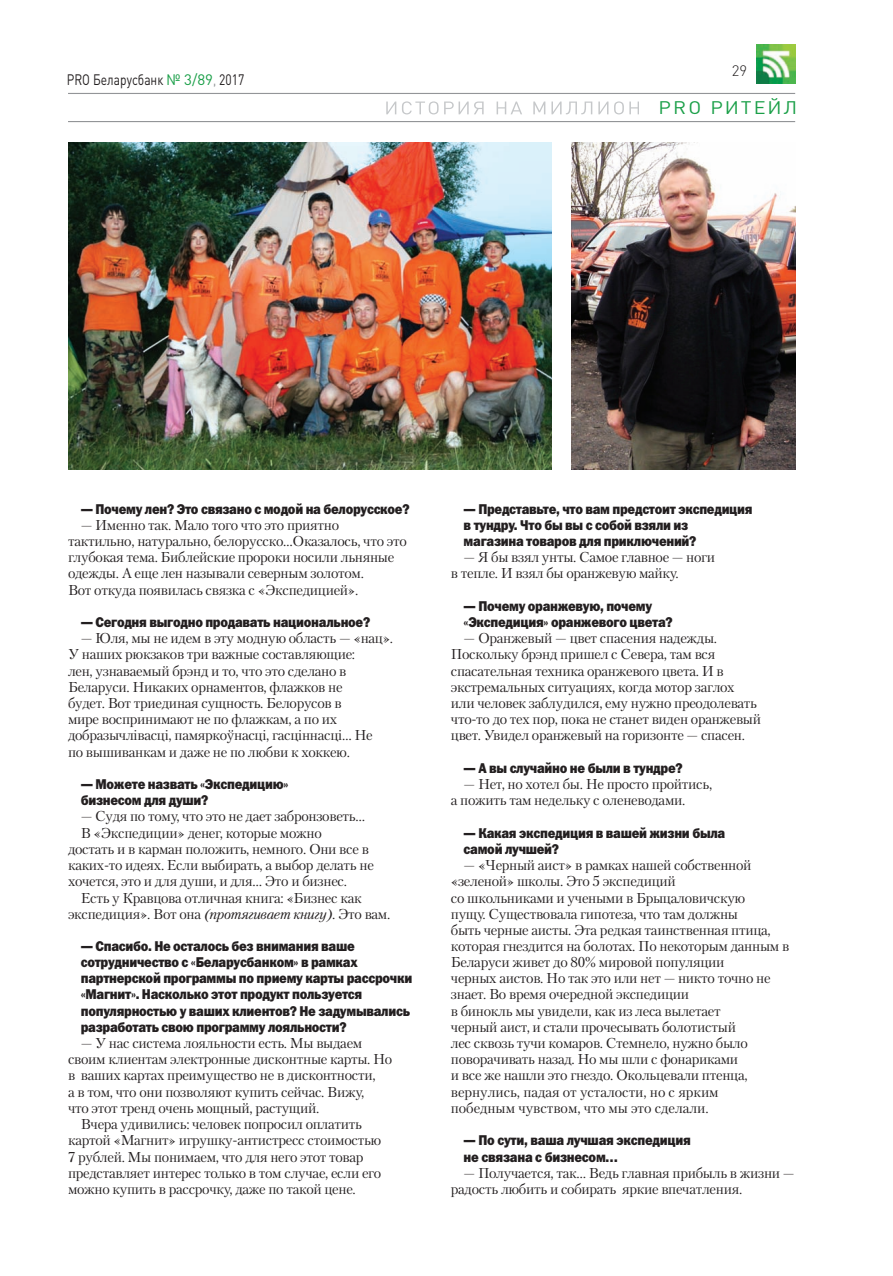
<style>
.page{position:relative;width:893px;height:1276px;background:#fff}
.page>*{position:absolute;margin:0;border:0;box-sizing:border-box;transform-origin:0 0}
.t1{font:18px "DIN Pro";letter-spacing:.105em;color:#1a9f48;scale:1.1 1}
.t2{font:15px "DIN Pro";color:#231f20;scale:.8 1}
.t3{font:300 15px "DIN Pro";color:#231f20}
.t4{font:14.25px/16.2px "Petersburg C";letter-spacing:-.02em;color:#231f20}
.t5{font:14.25px/16.2px "Franklin Gothic Heavy C";letter-spacing:-.02em;color:#231f20;scale:.9 1}
.s1{color:#1a9f48}
.s2{color:#939598}
.s3{font-style:italic}
</style>
<div class="page">
<img style="left:572px;top:143px;width:223px;height:326px">
<img style="left:68px;top:143px;width:483px;height:326px">
<img style="left:756px;top:45px;width:39px;height:39px">
<svg style="left:386px;top:101px;width:253px;height:13px"></svg>
<hr style="left:68px;top:121px;width:727px;height:1px;background:#939598">
<hr style="left:68px;top:93px;width:727px;height:1px;background:#939598">
<p class="t2" style="left:67px;top:70px;width:223px">PRO Беларусбанк <span class="s1">№ 3/89</span><span class="s2">,</span> 2017</p>
<p class="t3" style="left:732px;top:61px;width:17px">29</p>
<p class="t1" style="left:659px;top:96px;width:127px">PRO ритейЛ</p>
<p class="t5" style="left:81px;top:500px;width:367px">— Почему лен? Это связано с модой на белорусское?</p>
<p class="t4" style="left:68px;top:516px;width:340px;text-indent:13px">— Именно так. Мало того что это приятно тактильно, натурально, белорусско…Оказалось, что это глубокая тема. Библейские пророки носили льняные одежды. А еще лен называли северным золотом.<br>Вот откуда появилась связка с «Экспедицией».</p>
<p class="t5" style="left:81px;top:614px;width:323px">— Сегодня выгодно продавать национальное?</p>
<p class="t4" style="left:68px;top:630px;width:327px;text-indent:13px">— Юля, мы не идем в эту модную область — «нац».<br>У наших рюкзаков три важные составляющие:<br>лен, узнаваемый брэнд и то, что это сделано в Беларуси. Никаких орнаментов, флажков не<br>будет. Вот триединая сущность. Белорусов в<br>мире воспринимают не по флажкам, а по их добразычлівасці, памяркоўнасці, гасцiннасці… Не<br>по вышиванкам и даже не по любви к хоккею.</p>
<p class="t5" style="left:81px;top:776px;width:232px">— Можете назвать «Экспедицию» бизнесом для души?</p>
<p class="t4" style="left:81px;top:808px;width:286px">— Судя по тому, что это не дает забронзоветь…</p>
<p class="t4" style="left:81px;top:824px;width:242px">В «Экспедиции» денег, которые можно</p>
<p class="t4" style="left:68px;top:840px;width:302px">достать и в карман положить, немного. Они все в</p>
<p class="t4" style="left:68px;top:857px;width:307px">каких-то идеях. Если выбирать, а выбор делать не</p>
<p class="t4" style="left:68px;top:873px;width:281px">хочется, это и для души, и для… Это и бизнес.</p>
<p class="t4" style="left:81px;top:889px;width:282px">Есть у Кравцова отличная книга: «Бизнес как</p>
<p class="t4" style="left:68px;top:905px;width:324px">экспедиция». Вот она <span class="s3">(протягивает книгу)</span>. Это вам.</p>
<p class="t5" style="left:81px;top:937px;width:370px">— Спасибо. Не осталось без внимания ваше сотрудничество с «Беларусбанком» в рамках партнерской программы по приему карты рассрочки «Магнит». Насколько этот продукт пользуется популярностью у ваших клиентов? Не задумывались разработать свою программу лояльности?</p>
<p class="t4" style="left:81px;top:1034px;width:283px">— У нас система лояльности есть. Мы выдаем</p>
<p class="t4" style="left:68px;top:1051px;width:326px">своим клиентам электронные дисконтные карты. Но</p>
<p class="t4" style="left:68px;top:1067px;width:309px">в ваших картах преимущество не в дисконтности,</p>
<p class="t4" style="left:68px;top:1083px;width:298px">а в том, что они позволяют купить сейчас. Вижу,</p>
<p class="t4" style="left:68px;top:1099px;width:253px">что этот тренд очень мощный, растущий.</p>
<p class="t4" style="left:81px;top:1115px;width:283px">Вчера удивились: человек попросил оплатить</p>
<p class="t4" style="left:68px;top:1132px;width:315px">картой «Магнит» игрушку-антистресс стоимостью</p>
<p class="t4" style="left:68px;top:1148px;width:297px">7 рублей. Мы понимаем, что для него этот товар</p>
<p class="t4" style="left:68px;top:1164px;width:315px">представляет интерес только в том случае, если его</p>
<p class="t4" style="left:68px;top:1180px;width:289px">можно купить в рассрочку, даже по такой цене.</p>
<p class="t5" style="left:464px;top:500px;width:323px">— Представьте, что вам предстоит экспедиция в тундру. Что бы вы с собой взяли из<br>магазина товаров для приключений?</p>
<p class="t4" style="left:451px;top:549px;width:266px;text-indent:13px">— Я бы взял унты. Самое главное — ноги в тепле. И взял бы оранжевую майку.</p>
<p class="t5" style="left:464px;top:597px;width:234px">— Почему оранжевую, почему «Экспедиция» оранжевого цвета?</p>
<p class="t4" style="left:451px;top:630px;width:312px;text-indent:13px">— Оранжевый — цвет спасения надежды.<br>Поскольку брэнд пришел с Севера, там вся спасательная техника оранжевого цвета. И в экстремальных ситуациях, когда мотор заглох или человек заблудился, ему нужно преодолевать что-то до тех пор, пока не станет виден оранжевый цвет. Увидел оранжевый на горизонте — спасен.</p>
<p class="t5" style="left:464px;top:759px;width:245px">— А вы случайно не были в тундре?</p>
<p class="t4" style="left:451px;top:776px;width:263px;text-indent:13px">— Нет, но хотел бы. Не просто пройтись, а пожить там недельку с оленеводами.</p>
<p class="t5" style="left:464px;top:824px;width:292px">— Какая экспедиция в вашей жизни была самой лучшей?</p>
<p class="t4" style="left:451px;top:857px;width:340px;text-indent:13px">— «Черный аист» в рамках нашей собственной «зеленой» школы. Это 5 экспедиций<br>со школьниками и учеными в Брыцаловичскую<br>пущу. Существовала гипотеза, что там должны<br>быть черные аисты. Эта редкая таинственная птица, которая гнездится на болотах. По некоторым данным в Беларуси живет до 80% мировой популяции<br>черных аистов. Но так это или нет — никто точно не знает. Во время очередной экспедиции<br>в бинокль мы увидели, как из леса вылетает<br>черный аист, и стали прочесывать болотистый<br>лес сквозь тучи комаров. Стемнело, нужно было поворачивать назад. Но мы шли с фонариками<br>и все же нашли это гнездо. Окольцевали птенца, вернулись, падая от усталости, но с ярким<br>победным чувством, что мы это сделали.</p>
<p class="t5" style="left:464px;top:1132px;width:254px">— По сути, ваша лучшая экспедиция не связана с бизнесом…</p>
<p class="t4" style="left:451px;top:1164px;width:345px;text-indent:13px">— Получается, так… Ведь главная прибыль в жизни — радость любить и собирать яркие впечатления.</p>
</div>
